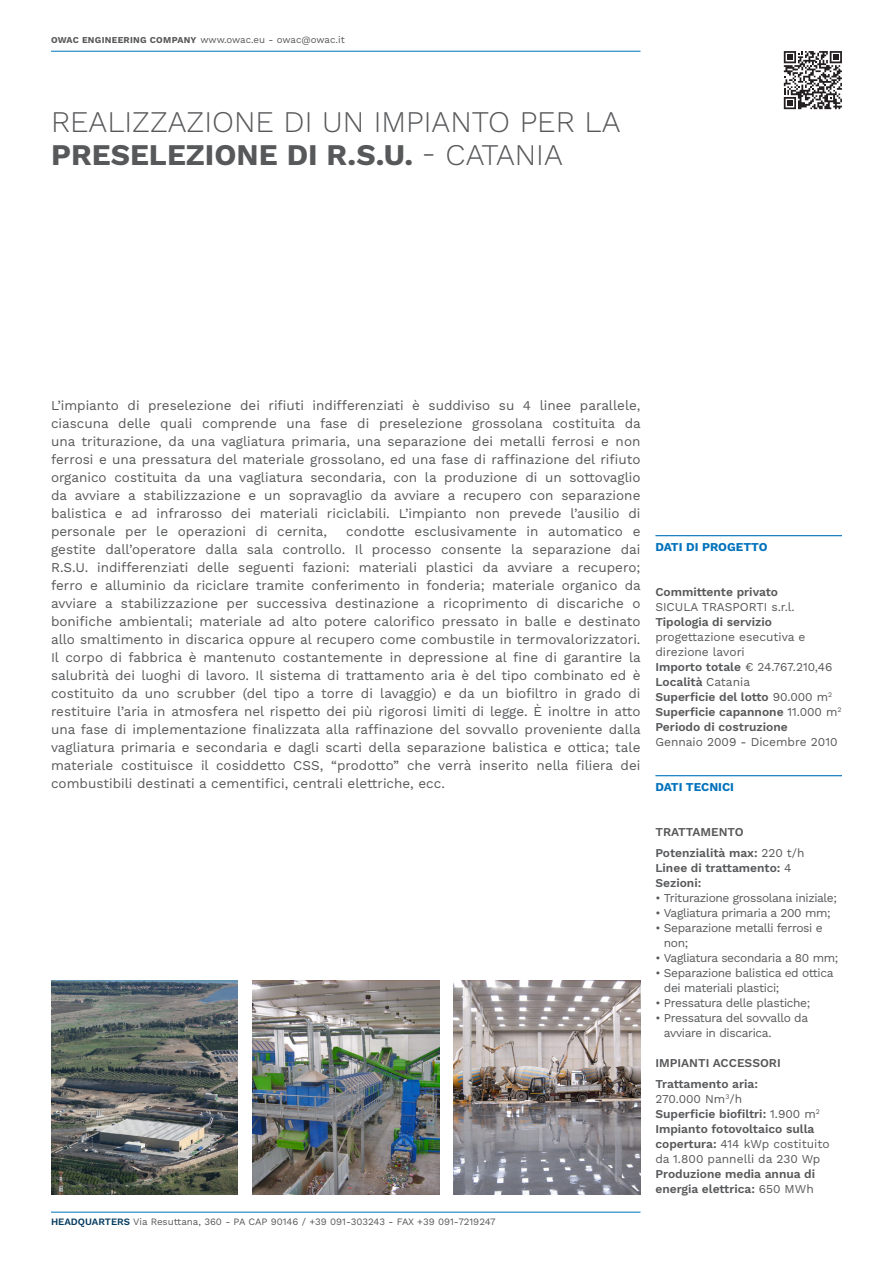
<style>
.page{position:relative;width:893px;height:1263px;background:#fff}
.page>*{position:absolute;margin:0;border:0;box-sizing:border-box;transform-origin:0 0}
.TITOLO{font:300 30px/33px "Work Sans";color:#57585a}
.t1{font:13.5px/18px "Work Sans";color:#57585a;text-align:justify}
.t2{font:600 12px/15px "Work Sans";color:#57585a}
.t3{font:12px/15px "Work Sans";letter-spacing:-.03em;color:#57585a}
.t4{font:12px/15px "Work Sans";color:#57585a}
.t5{font:12px "Work Sans";letter-spacing:-.005em;color:#57585a}
.INFO_TITOLO{font:700 12px "Work Sans";color:#0072bc}
.t6{font:9.75px "Work Sans";color:#57585a}
.s1{font-weight:700;font-size:9px}
.s2{font-weight:700}
.s3{font-weight:600;color:#063c60}
.s4{font-weight:600}
.s5{font-weight:400}
</style>
<div class="page">
<hr style="left:51px;top:1212px;width:589px;height:1px;background:#0072bc">
<hr style="left:51px;top:51px;width:589px;height:1px;background:#0072bc">
<hr style="left:655px;top:535px;width:187px;height:1px;background:#0072bc">
<hr style="left:655px;top:775px;width:187px;height:1px;background:#0072bc">
<img style="left:252px;top:980px;width:187px;height:215px">
<img style="left:51px;top:980px;width:187px;height:215px">
<img style="left:454px;top:980px;width:186px;height:215px">
<svg style="left:784px;top:51px;width:58px;height:58px"></svg>
<p class="t6" style="left:51px;top:32px;width:295px"><span class="s1">OWAC ENGINEERING COMPANY</span> www.owac.eu - owac@owac.it</p>
<p class="TITOLO" style="left:51px;top:104px;width:571px">REALIZZAZIONE DI UN IMPIANTO PER LA<br><span class="s2">PRESELEZIONE DI R.S.U.</span> - CATANIA</p>
<p class="t1" style="left:51px;top:396px;width:591px">L’impianto di preselezione dei rifiuti indifferenziati è suddiviso su 4 linee parallele, ciascuna delle quali comprende una fase di preselezione grossolana costituita da una triturazione, da una vagliatura primaria, una separazione dei metalli ferrosi e non ferrosi e una pressatura del materiale grossolano, ed una fase di raffinazione del rifiuto organico costituita da una vagliatura secondaria, con la produzione di un sottovaglio da avviare a stabilizzazione e un sopravaglio da avviare a recupero con separazione balistica e ad infrarosso dei materiali riciclabili. L’impianto non prevede l’ausilio di personale per le operazioni di cernita,</p>
<p class="t1" style="left:51px;top:522px;width:591px;text-indent:295px">condotte esclusivamente in automatico e gestite dall’operatore dalla sala controllo. Il processo consente la separazione dai R.S.U. indifferenziati delle seguenti fazioni: materiali plastici da avviare a recupero; ferro e alluminio da riciclare tramite conferimento in fonderia; materiale organico da avviare a stabilizzazione per successiva destinazione a ricoprimento di discariche o bonifiche ambientali; materiale ad alto potere calorifico pressato in balle e destinato allo smaltimento in discarica oppure al recupero come combustile in termovalorizzatori.<br>Il corpo di fabbrica è mantenuto costantemente in depressione al fine di garantire la salubrità dei luoghi di lavoro. Il sistema di trattamento aria è del tipo combinato ed è costituito da uno scrubber (del tipo a torre di lavaggio) e da un biofiltro in grado di restituire l’aria in atmosfera nel rispetto dei più rigorosi limiti di legge. È inoltre in atto una fase di implementazione finalizzata alla raffinazione del sovvallo proveniente dalla vagliatura primaria e secondaria e dagli scarti della separazione balistica e ottica; tale materiale costituisce il cosiddetto CSS, “prodotto” che verrà inserito nella filiera dei combustibili destinati a cementifici, centrali elettriche, ecc.</p>
<p class="t6" style="left:51px;top:1214px;width:446px"><span class="s3">HEADQUARTERS</span> Via Resuttana, 360 - PA CAP 90146 / +39 091-303243 - FAX +39 091-7219247</p>
<p class="INFO_TITOLO" style="left:655px;top:538px;width:114px">DATI DI PROGETTO</p>
<p class="t2" style="left:655px;top:584px;width:124px">Committente privato</p>
<p class="t4" style="left:655px;top:599px;width:141px">SICULA TRASPORTI s.r.l.</p>
<p class="t4" style="left:655px;top:614px;width:152px"><span class="s4">Tipologia di servizio </span>progettazione esecutiva e direzione lavori</p>
<p class="t5" style="left:655px;top:658px;width:179px"><span class="s4">Importo totale</span> € 24.767.210,46</p>
<p class="t2" style="left:655px;top:674px;width:96px">Località <span class="s5">Catania</span></p>
<p class="t2" style="left:655px;top:689px;width:178px">Superficie del lotto <span class="s5">90.000 m</span><sup>2</sup></p>
<p class="t2" style="left:655px;top:704px;width:188px">Superficie capannone <span class="s5">11.000 m</span><sup>2</sup></p>
<p class="t2" style="left:655px;top:719px;width:134px">Periodo di costruzione</p>
<p class="t4" style="left:655px;top:734px;width:184px">Gennaio 2009 - Dicembre 2010</p>
<p class="INFO_TITOLO" style="left:655px;top:778px;width:80px">DATI TECNICI</p>
<p class="t2" style="left:655px;top:824px;width:90px">TRATTAMENTO</p>
<p class="t2" style="left:655px;top:845px;width:151px">Potenzialità max: <span class="s5">220 t/h</span></p>
<p class="t2" style="left:655px;top:860px;width:138px">Linee di trattamento: <span class="s5">4</span></p>
<p class="t2" style="left:655px;top:875px;width:47px">Sezioni:</p>
<p class="t3" style="left:655px;top:890px;width:183px">• Triturazione grossolana iniziale;</p>
<p class="t3" style="left:655px;top:905px;width:177px">• Vagliatura primaria a 200 mm;</p>
<p class="t3" style="left:664px;top:920px;width:160px;text-indent:-9px">• Separazione metalli ferrosi e non;</p>
<p class="t3" style="left:655px;top:950px;width:185px">• Vagliatura secondaria a 80 mm;</p>
<p class="t3" style="left:664px;top:965px;width:171px;text-indent:-9px">• Separazione balistica ed ottica dei materiali plastici;</p>
<p class="t3" style="left:655px;top:995px;width:157px">• Pressatura delle plastiche;</p>
<p class="t3" style="left:664px;top:1010px;width:146px;text-indent:-9px">• Pressatura del sovvallo da avviare in discarica.</p>
<p class="t2" style="left:655px;top:1055px;width:127px">IMPIANTI ACCESSORI</p>
<p class="t2" style="left:655px;top:1076px;width:104px">Trattamento aria:</p>
<p class="t3" style="left:655px;top:1091px;width:88px">270.000 Nm<sup>3</sup>/h</p>
<p class="t2" style="left:655px;top:1106px;width:166px">Superficie biofiltri: <span class="s5">1.900 m</span><sup>2</sup></p>
<p class="t4" style="left:655px;top:1121px;width:176px"><span class="s4">Impianto fotovoltaico sulla copertura:</span> 414 kWp costituito da 1.800 pannelli da 230 Wp</p>
<p class="t2" style="left:655px;top:1166px;width:161px">Produzione media annua di energia elettrica: <span class="s5">650 MWh</span></p>
</div>
